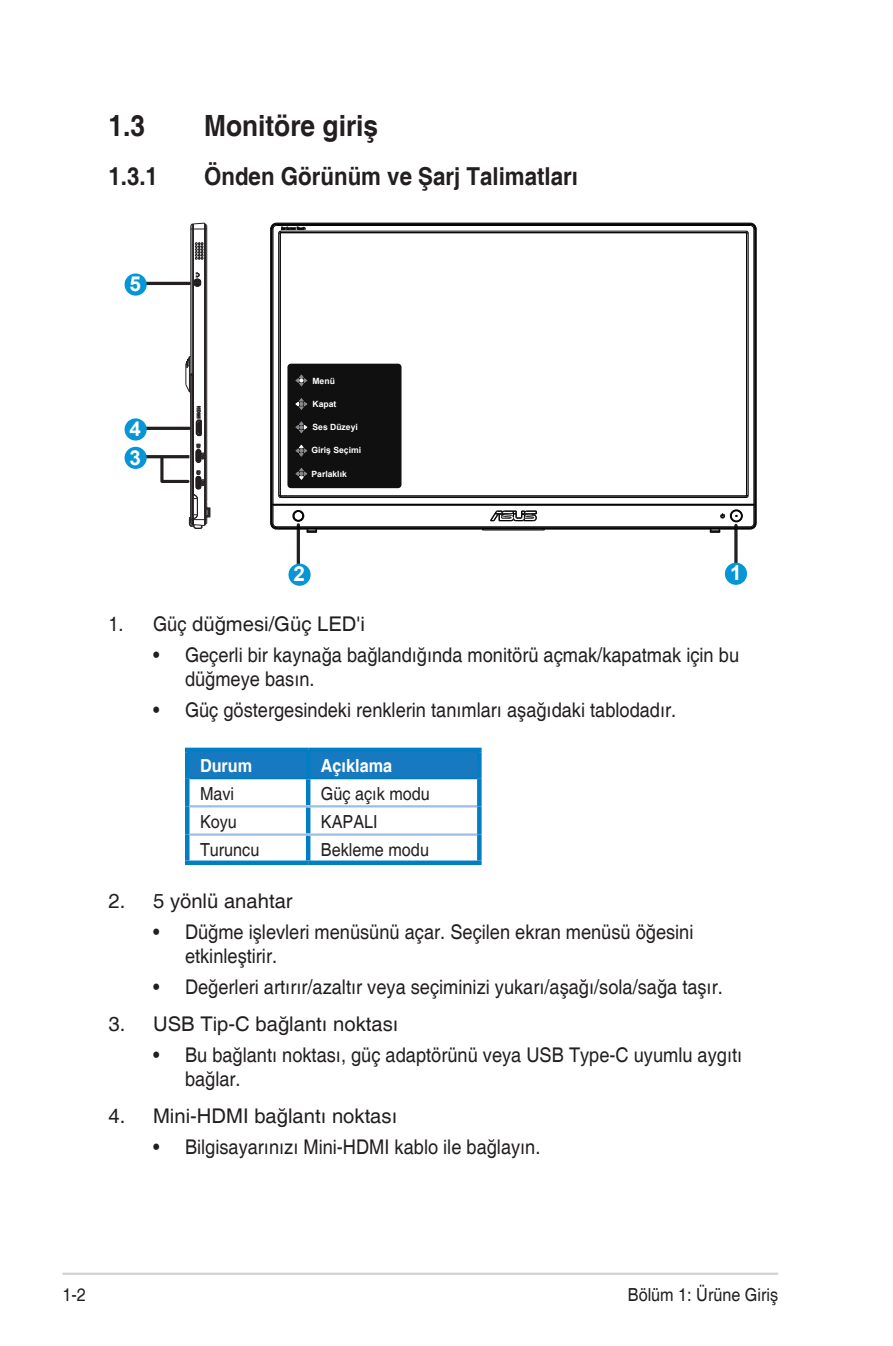
<style>
.page{position:relative;width:893px;height:1346px;background:#fff}
.page>*{position:absolute;margin:0;border:0;box-sizing:border-box;transform-origin:0 0}
.Heading_1{font:700 29.25px "Helvetica";color:#231f20;scale:.9 1}
.Heading_2{font:700 24.75px "Helvetica";color:#231f20;scale:.9 1}
.t1{font:700 20.7px "Arial";color:#fff}
.t2{font:20.25px/24.3px "Helvetica";color:#231f20;scale:.9 1}
.t3{font:20.25px "Helvetica";color:#231f20}
.Table_Text_-new{font:18px "Helvetica";color:#231f20;scale:.9 1}
.Table_Text_Head_-_new{font:700 18px "Helvetica";color:#fff;scale:.9 1}
.t4{font:700 8.55px "Arial";color:#fff}
</style>
<div class="page">
<hr style="left:63px;top:1272px;width:715px;height:3px;background:#d1d2d4">
<svg style="left:734px;top:525px;width:4px;height:38px"></svg>
<hr style="left:145px;top:455px;width:44px;height:3px;background:#231f20">
<hr style="left:297px;top:525px;width:3px;height:44px;background:#231f20">
<div style="left:725px;top:563px;width:22px;height:22px;background:#0695d6;border-radius:50%"></div>
<div style="left:125px;top:447px;width:22px;height:22px;background:#0695d6;border-radius:50%"></div>
<hr style="left:145px;top:427px;width:44px;height:3px;background:#231f20">
<div style="left:125px;top:418px;width:22px;height:22px;background:#0695d6;border-radius:50%"></div>
<hr style="left:145px;top:282px;width:44px;height:3px;background:#231f20">
<div style="left:125px;top:273px;width:22px;height:23px;background:#0695d6;border-radius:50%"></div>
<div style="left:288px;top:564px;width:23px;height:22px;background:#0695d6;border-radius:50%"></div>
<div style="left:287px;top:364px;width:114px;height:124px;background:#101010;border-radius:4px"></div>
<svg style="left:295px;top:374px;width:13px;height:13px"></svg>
<svg style="left:295px;top:398px;width:13px;height:12px"></svg>
<svg style="left:295px;top:421px;width:13px;height:13px"></svg>
<svg style="left:295px;top:444px;width:13px;height:13px"></svg>
<svg style="left:295px;top:468px;width:13px;height:12px"></svg>
<hr style="left:270px;top:229px;width:1px;height:294px;background:#030303">
<hr style="left:271px;top:229px;width:1px;height:294px;background:#030303">
<hr style="left:272px;top:229px;width:1px;height:294px;background:#030303">
<hr style="left:273px;top:229px;width:1px;height:275px;background:#030303">
<hr style="left:278px;top:233px;width:1px;height:262px;background:#030303">
<hr style="left:280px;top:233px;width:1px;height:262px;background:#030303">
<hr style="left:483px;top:530px;width:61px;height:1px;background:#030303">
<hr style="left:277px;top:529px;width:473px;height:1px;background:#030303">
<hr style="left:277px;top:528px;width:473px;height:1px;background:#030303">
<hr style="left:277px;top:527px;width:473px;height:1px;background:#030303">
<hr style="left:277px;top:526px;width:473px;height:1px;background:#030303">
<hr style="left:273px;top:505px;width:481px;height:1px;background:#030303">
<hr style="left:273px;top:504px;width:481px;height:1px;background:#030303">
<hr style="left:281px;top:497px;width:465px;height:1px;background:#030303">
<hr style="left:281px;top:496px;width:465px;height:1px;background:#030303">
<hr style="left:281px;top:495px;width:465px;height:1px;background:#030303">
<hr style="left:281px;top:232px;width:465px;height:1px;background:#030303">
<hr style="left:281px;top:231px;width:465px;height:1px;background:#030303">
<hr style="left:277px;top:225px;width:473px;height:1px;background:#030303">
<hr style="left:277px;top:224px;width:473px;height:1px;background:#030303">
<hr style="left:277px;top:223px;width:473px;height:1px;background:#030303">
<hr style="left:746px;top:233px;width:1px;height:262px;background:#030303">
<hr style="left:748px;top:233px;width:1px;height:262px;background:#030303">
<hr style="left:753px;top:229px;width:1px;height:275px;background:#030303">
<hr style="left:754px;top:229px;width:1px;height:294px;background:#030303">
<hr style="left:755px;top:229px;width:1px;height:294px;background:#030303">
<hr style="left:756px;top:229px;width:1px;height:294px;background:#030303">
<div style="left:294px;top:511px;width:9px;height:9px;border:1px solid #030303;border-radius:50%"></div>
<svg style="left:270px;top:504px;width:7px;height:25px"></svg>
<div style="left:731px;top:510px;width:11px;height:11px;border:1px solid #030303;border-radius:50%"></div>
<div style="left:731px;top:511px;width:10px;height:10px;border:1px solid #030303;border-radius:50%"></div>
<svg style="left:750px;top:504px;width:6px;height:25px"></svg>
<svg style="left:746px;top:223px;width:10px;height:11px"></svg>
<svg style="left:307px;top:529px;width:10px;height:4px"></svg>
<svg style="left:710px;top:529px;width:10px;height:4px"></svg>
<svg style="left:720px;top:513px;width:5px;height:5px"></svg>
<div style="left:293px;top:510px;width:11px;height:11px;border:1px solid #030303;border-radius:50%"></div>
<div style="left:730px;top:510px;width:12px;height:12px;border:1px solid #030303;border-radius:50%"></div>
<svg style="left:490px;top:511px;width:47px;height:10px"></svg>
<svg style="left:270px;top:223px;width:36px;height:11px"></svg>
<hr style="left:190px;top:226px;width:1px;height:148px;background:#231f20">
<hr style="left:190px;top:375px;width:1px;height:148px;background:#231f20">
<hr style="left:192px;top:224px;width:1px;height:150px;background:#231f20">
<hr style="left:192px;top:375px;width:1px;height:150px;background:#231f20">
<hr style="left:193px;top:224px;width:1px;height:271px;background:#231f20">
<hr style="left:204px;top:223px;width:1px;height:302px;background:#231f20">
<hr style="left:205px;top:224px;width:1px;height:300px;background:#231f20">
<hr style="left:206px;top:225px;width:1px;height:276px;background:#231f20">
<svg style="left:191px;top:223px;width:16px;height:7px"></svg>
<svg style="left:185px;top:356px;width:8px;height:38px"></svg>
<svg style="left:194px;top:272px;width:7px;height:15px"></svg>
<svg style="left:195px;top:406px;width:7px;height:30px"></svg>
<svg style="left:195px;top:243px;width:8px;height:16px"></svg>
<svg style="left:159px;top:444px;width:51px;height:85px"></svg>
<div style="left:189px;top:752px;width:288px;height:25px;background:#177ac0"></div>
<hr style="left:185px;top:752px;width:4px;height:26px;background:#007dc3">
<hr style="left:185px;top:748px;width:123px;height:4px;background:#007dc3">
<hr style="left:306px;top:752px;width:4px;height:25px;background:#007dc3">
<div style="left:477px;top:752px;width:5px;height:26px;background:#007dc3"></div>
<hr style="left:308px;top:748px;width:174px;height:4px;background:#007dc3">
<hr style="left:185px;top:778px;width:4px;height:28px;background:#007dc3">
<hr style="left:189px;top:777px;width:119px;height:2px;background:#007dc3">
<hr style="left:306px;top:779px;width:4px;height:26px;background:#007dc3">
<div style="left:477px;top:778px;width:5px;height:28px;background:#007dc3"></div>
<hr style="left:308px;top:777px;width:169px;height:2px;background:#007dc3">
<hr style="left:185px;top:806px;width:4px;height:28px;background:#007dc3">
<hr style="left:189px;top:805px;width:119px;height:2px;background:#9fbde2">
<hr style="left:306px;top:807px;width:4px;height:26px;background:#007dc3">
<div style="left:477px;top:806px;width:5px;height:28px;background:#007dc3"></div>
<hr style="left:308px;top:805px;width:169px;height:2px;background:#9fbde2">
<hr style="left:185px;top:834px;width:4px;height:26px;background:#007dc3">
<hr style="left:189px;top:833px;width:119px;height:3px;background:#9fbde2">
<div style="left:185px;top:860px;width:123px;height:5px;background:#007dc3"></div>
<hr style="left:306px;top:836px;width:4px;height:24px;background:#007dc3">
<div style="left:477px;top:834px;width:5px;height:26px;background:#007dc3"></div>
<hr style="left:308px;top:833px;width:169px;height:3px;background:#9fbde2">
<div style="left:308px;top:860px;width:174px;height:5px;background:#007dc3"></div>
<p class="Heading_1" style="left:108px;top:108px;width:42px">1.3</p>
<p class="Heading_1" style="left:204px;top:108px;width:195px">Monitöre giriş</p>
<p class="Heading_2" style="left:108px;top:161px;width:57px">1.3.1</p>
<p class="Heading_2" style="left:204px;top:161px;width:417px">Önden Görünüm ve Şarj Talimatları</p>
<p class="t1" style="left:130px;top:269px;width:13px">5</p>
<p class="t1" style="left:130px;top:414px;width:13px">4</p>
<p class="t1" style="left:130px;top:443px;width:13px">3</p>
<p class="t4" style="left:312px;top:374px;width:24px">Menü</p>
<p class="t4" style="left:312px;top:398px;width:25px">Kapat</p>
<p class="t4" style="left:312px;top:421px;width:47px">Ses Düzeyi</p>
<p class="t4" style="left:311px;top:444px;width:51px">Giriş Seçimi</p>
<p class="t4" style="left:311px;top:468px;width:37px">Parlaklık</p>
<p class="t1" style="left:293px;top:559px;width:13px">2</p>
<p class="t1" style="left:730px;top:558px;width:13px">1</p>
<p class="t2" style="left:108px;top:613px;width:286px">1. Güç düğmesi/Güç LED'i</p>
<p class="t2" style="left:185px;top:643px;width:617px;text-indent:-32px">• Geçerli bir kaynağa bağlandığında monitörü açmak/kapatmak için bu düğmeye basın.</p>
<p class="t2" style="left:153px;top:698px;width:583px">• Güç göstergesindeki renklerin tanımları aşağıdaki tablodadır.</p>
<p class="Table_Text_Head_-_new" style="left:200px;top:754px;width:59px">Durum</p>
<p class="Table_Text_Head_-_new" style="left:321px;top:754px;width:81px">Açıklama</p>
<p class="Table_Text_-new" style="left:200px;top:783px;width:39px">Mavi</p>
<p class="Table_Text_-new" style="left:321px;top:783px;width:123px">Güç açık modu</p>
<p class="Table_Text_-new" style="left:200px;top:811px;width:43px">Koyu</p>
<p class="Table_Text_-new" style="left:321px;top:811px;width:65px">KAPALI</p>
<p class="Table_Text_-new" style="left:200px;top:840px;width:68px">Turuncu</p>
<p class="Table_Text_-new" style="left:321px;top:840px;width:122px">Bekleme modu</p>
<p class="t3" style="left:108px;top:889px;width:186px">2. 5 yönlü anahtar</p>
<p class="t2" style="left:185px;top:920px;width:566px;text-indent:-32px">• Düğme işlevleri menüsünü açar. Seçilen ekran menüsü öğesini etkinleştirir.</p>
<p class="t2" style="left:153px;top:975px;width:634px">• Değerleri artırır/azaltır veya seçiminizi yukarı/aşağı/sola/sağa taşır.</p>
<p class="t3" style="left:108px;top:1012px;width:291px">3. USB Tip-C bağlantı noktası</p>
<p class="t2" style="left:185px;top:1043px;width:621px;text-indent:-32px">• Bu bağlantı noktası, güç adaptörünü veya USB Type-C uyumlu aygıtı bağlar.</p>
<p class="t3" style="left:108px;top:1104px;width:290px">4. Mini-HDMI bağlantı noktası</p>
<p class="t2" style="left:153px;top:1135px;width:432px">• Bilgisayarınızı Mini-HDMI kablo ile bağlayın.</p>
<p class="Table_Text_-new" style="left:63px;top:1284px;width:28px">1-2</p>
<p class="Table_Text_-new" style="left:628px;top:1284px;width:169px">Bölüm 1: Ürüne Giriş</p>
</div>
